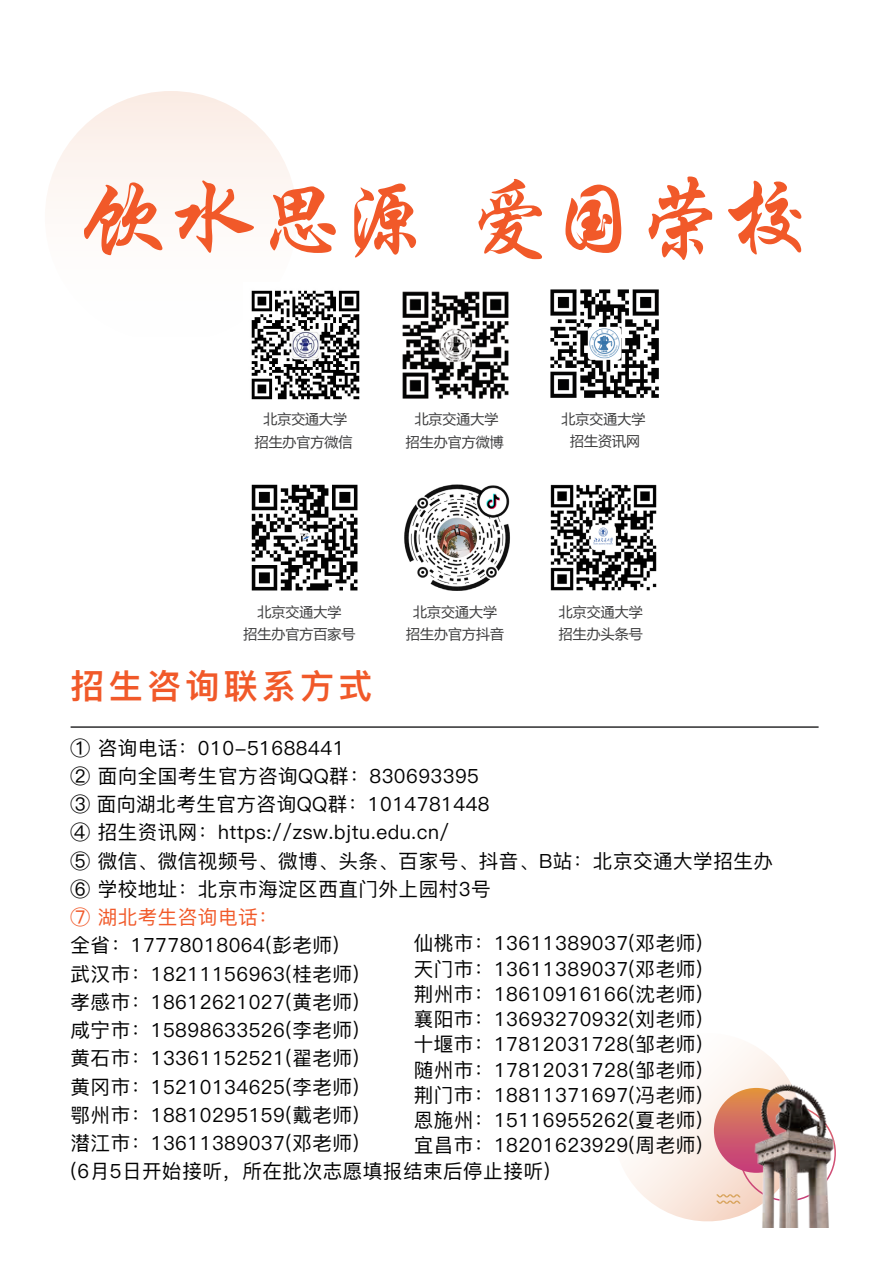
<style>
.page{position:relative;width:893px;height:1263px;background:#fff}
.page>*{position:absolute;margin:0;border:0;box-sizing:border-box;transform-origin:0 0}
.t1{font:90.3px "ST Xingkai";letter-spacing:-.04em;color:#f15929}
.t2{font:34.05px "Ping Fang SC Heavy";letter-spacing:.125em;color:#f15929}
.t3{font:19.5px/28.2px "Ping Fang SC Medium";letter-spacing:.025em;color:#030303}
.t4{font:19.5px "Ping Fang SC Medium";letter-spacing:.025em;color:#f15929}
.t5{font:13.95px/22.4px "Microsoft Ya Hei";color:#3e3e3f;text-align:center}
</style>
<div class="page">
<img style="left:762px;top:1221px;width:67px;height:6px">
<svg style="left:625px;top:1045px;width:211px;height:176px"></svg>
<div style="left:45px;top:91px;width:252px;height:252px;background:linear-gradient(to bottom,#fbeee7,#fff);border-radius:50%"></div>
<hr style="left:71px;top:726px;width:748px;height:2px;background:#3e3e3f">
<img style="left:251px;top:484px;width:107px;height:107px">
<img style="left:550px;top:289px;width:109px;height:109px">
<img style="left:402px;top:291px;width:107px;height:108px">
<img style="left:404px;top:484px;width:106px;height:107px">
<img style="left:551px;top:485px;width:105px;height:106px">
<img style="left:243px;top:283px;width:117px;height:117px">
<h1 class="t1" style="left:79px;top:173px;width:735px">饮水思源 爱国荣校</h1>
<p class="t5" style="left:255px;top:408px;width:99px">北京交通大学招生办官方微信</p>
<p class="t5" style="left:406px;top:408px;width:99px">北京交通大学招生办官方微博</p>
<p class="t5" style="left:562px;top:407px;width:85px">北京交通大学招生资讯网</p>
<p class="t5" style="left:244px;top:600px;width:113px">北京交通大学<br>招生办官方百家号</p>
<p class="t5" style="left:406px;top:600px;width:99px">北京交通大学招生办官方抖音</p>
<p class="t5" style="left:559px;top:600px;width:85px;text-align:left">北京交通大学招生办头条号</p>
<h2 class="t2" style="left:71px;top:665px;width:303px">招生咨询联系方式</h2>
<p class="t3" style="left:71px;top:734px;width:704px">① 咨询电话：010-51688441<br>② 面向全国考生官方咨询QQ群：830693395<br>③ 面向湖北考生官方咨询QQ群：1014781448<br>④ 招生资讯网：https://zsw.bjtu.edu.cn/<br>⑤ 微信、微信视频号、微博、头条、百家号、抖音、B站：北京交通大学招生办<br>⑥ 学校地址：北京市海淀区西直门外上园村3号</p>
<p class="t4" style="left:71px;top:905px;width:209px">⑦ 湖北考生咨询电话：</p>
<p class="t3" style="left:71px;top:931px;width:481px">全省：17778018064(彭老师)<br>武汉市：18211156963(桂老师)<br>孝感市：18612621027(黄老师)<br>咸宁市：15898633526(李老师)<br>黄石市：13361152521(翟老师)<br>黄冈市：15210134625(李老师)<br>鄂州市：18810295159(戴老师)<br>潜江市：13611389037(邓老师)<br>(6月5日开始接听，所在批次志愿填报结束后停止接听)</p>
<p class="t3" style="left:414px;top:931px;width:290px;line-height:25.2px;text-align:justify">仙桃市：13611389037(邓老师)天门市：13611389037(邓老师)荆州市：18610916166(沈老师)襄阳市：13693270932(刘老师)十堰市：17812031728(邹老师)随州市：17812031728(邹老师)荆门市：18811371697(冯老师)恩施州：15116955262(夏老师)宜昌市：18201623929(周老师)</p>
</div>
